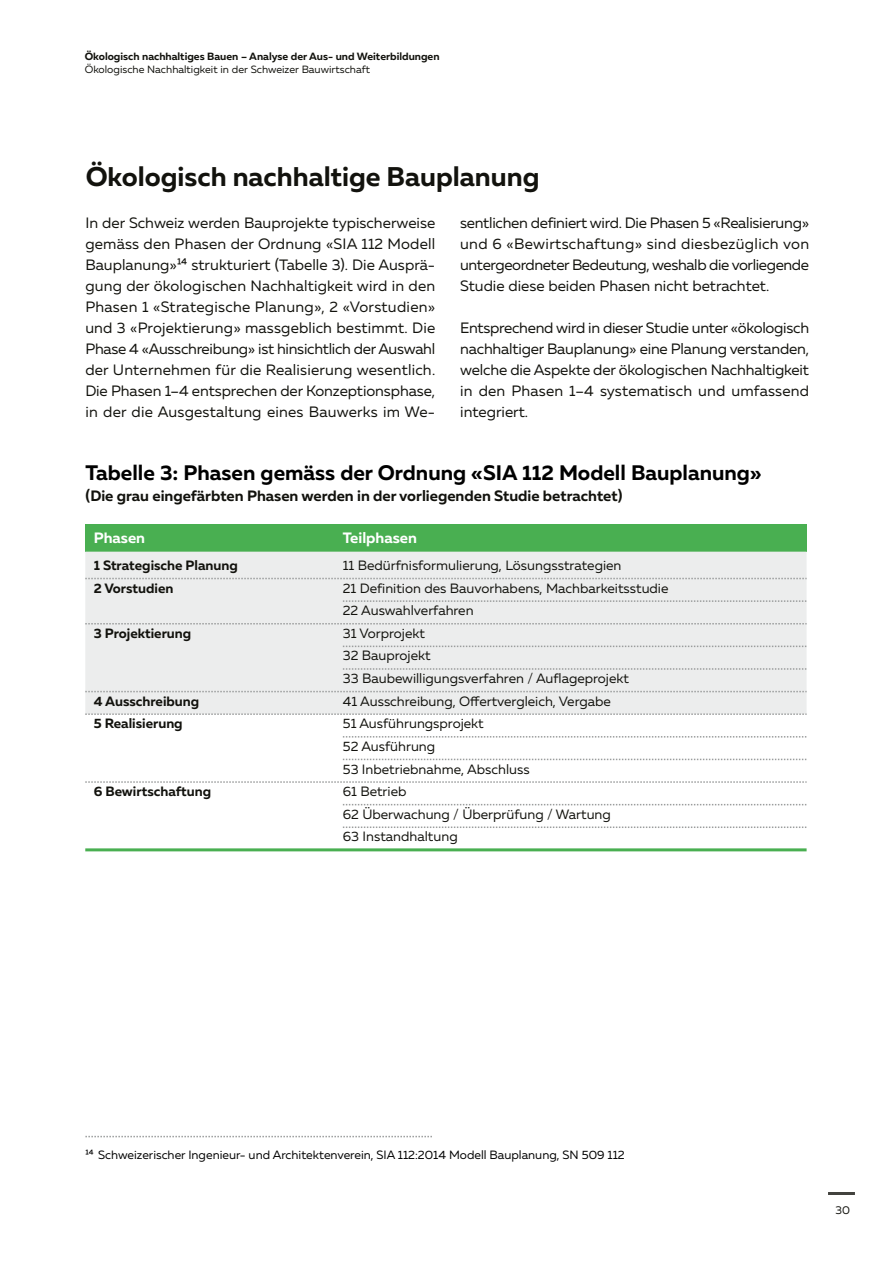
<style>
.page{position:relative;width:893px;height:1263px;background:#fff}
.page>*{position:absolute;margin:0;border:0;box-sizing:border-box;transform-origin:0 0}
.t1{font:700 27px "Muller";color:#12120d}
.t2{font:700 21px "Muller";color:#000}
.t3{font:15px/21px "Muller";color:#12120d;text-align:justify}
.t4{font:700 15px "Muller";color:#12120d}
.t5{font:700 15px "Muller";color:#fff}
.t6{font:13.5px/22.6px "Muller";color:#12120d}
.t7{font:700 13.5px "Muller";color:#12120d}
.t8{font:12px "Muller";color:#000}
.t9{font:11.25px "Muller";color:#12120d}
.t10{font:700 10.5px "Muller";color:#12120d}
.t11{font:10.5px "Muller";color:#12120d}
</style>
<div class="page">
<svg style="left:829px;top:1193px;width:25px;height:1px"></svg>
<svg style="left:85px;top:1136px;width:347px;height:1px"></svg>
<div style="left:85px;top:524px;width:722px;height:28px;background:#49af51"></div>
<div style="left:85px;top:552px;width:722px;height:161px;background:#eceded"></div>
<svg style="left:85px;top:578px;width:722px;height:1px"></svg>
<svg style="left:343px;top:600px;width:464px;height:2px"></svg>
<svg style="left:85px;top:623px;width:722px;height:1px"></svg>
<svg style="left:343px;top:646px;width:464px;height:1px"></svg>
<svg style="left:343px;top:668px;width:464px;height:2px"></svg>
<svg style="left:85px;top:691px;width:722px;height:1px"></svg>
<svg style="left:85px;top:713px;width:722px;height:2px"></svg>
<svg style="left:343px;top:736px;width:464px;height:1px"></svg>
<svg style="left:343px;top:759px;width:464px;height:1px"></svg>
<svg style="left:85px;top:781px;width:722px;height:2px"></svg>
<svg style="left:343px;top:804px;width:464px;height:1px"></svg>
<svg style="left:343px;top:826px;width:464px;height:2px"></svg>
<hr style="left:85px;top:848px;width:722px;height:3px;background:#49af51">
<p class="t10" style="left:85px;top:52px;width:356px">Ökologisch nachhaltiges Bauen – Analyse der Aus- und Weiterbildungen</p>
<p class="t11" style="left:85px;top:65px;width:287px">Ökologische Nachhaltigkeit in der Schweizer Bauwirtschaft</p>
<h1 class="t1" style="left:86px;top:165px;width:455px">Ökologisch nachhaltige Bauplanung</h1>
<p class="t3" style="left:85px;top:213px;width:351px">In der Schweiz werden Bauprojekte typischerweise gemäss den Phasen der Ordnung «SIA 112 Modell Bauplanung»14 strukturiert (Tabelle 3). Die Ausprä&shy;gung der ökologischen Nachhaltigkeit wird in den Phasen 1 «Strategische Planung», 2 «Vorstudien» und 3 «Projektierung» massgeblich bestimmt. Die Phase 4 «Ausschreibung» ist hinsichtlich der Auswahl der Unternehmen für die Realisierung wesentlich.<br>Die Phasen 1–4 entsprechen der Konzeptionsphase, in der die Ausgestaltung eines Bauwerks im We-</p>
<p class="t3" style="left:460px;top:213px;width:350px">sentlichen definiert wird. Die Phasen 5 «Realisierung» und 6 «Bewirtschaftung» sind diesbezüglich von untergeordneter Bedeutung, weshalb die vorliegende Studie diese beiden Phasen nicht betrachtet.</p>
<p class="t3" style="left:460px;top:318px;width:350px">Entsprechend wird in dieser Studie unter «ökologisch nachhaltiger Bauplanung» eine Planung verstanden, welche die Aspekte der ökologischen Nachhaltigkeit in den Phasen 1–4 systematisch und umfassend integriert.</p>
<h2 class="t2" style="left:86px;top:463px;width:677px">Tabelle 3: Phasen gemäss der Ordnung «SIA 112 Modell Bauplanung»</h2>
<p class="t4" style="left:86px;top:489px;width:538px">(Die grau eingefärbten Phasen werden in der vorliegenden Studie betrachtet)</p>
<p class="t5" style="left:94px;top:531px;width:53px">Phasen</p>
<p class="t5" style="left:343px;top:531px;width:76px">Teilphasen</p>
<p class="t7" style="left:94px;top:559px;width:146px">1 Strategische Planung</p>
<p class="t6" style="left:343px;top:555px;width:280px">11 Bedürfnisformulierung, Lösungsstrategien</p>
<p class="t7" style="left:94px;top:582px;width:81px">2 Vorstudien</p>
<p class="t6" style="left:343px;top:577px;width:327px">21 Definition des Bauvorhabens, Machbarkeitsstudie<br>22 Auswahlverfahren</p>
<p class="t7" style="left:94px;top:627px;width:99px">3 Projektierung</p>
<p class="t6" style="left:343px;top:623px;width:288px">31 Vorprojekt<br>32 Bauprojekt<br>33 Baubewilligungsverfahren / Auflageprojekt</p>
<p class="t7" style="left:94px;top:695px;width:107px">4 Ausschreibung</p>
<p class="t6" style="left:343px;top:691px;width:270px">41 Ausschreibung, Offertvergleich, Vergabe</p>
<p class="t7" style="left:94px;top:718px;width:90px">5 Realisierung</p>
<p class="t6" style="left:343px;top:713px;width:188px">51 Ausführungsprojekt<br>52 Ausführung<br>53 Inbetriebnahme, Abschluss</p>
<p class="t7" style="left:94px;top:786px;width:119px">6 Bewirtschaftung</p>
<p class="t6" style="left:343px;top:781px;width:270px">61 Betrieb<br>62 Überwachung / Überprüfung / Wartung<br>63 Instandhaltung</p>
<p class="t8" style="left:85px;top:1149px;width:541px">14 Schweizerischer Ingenieur- und Architektenverein, SIA 112:2014 Modell Bauplanung, SN 509 112</p>
<p class="t9" style="left:835px;top:1205px;width:16px">30</p>
</div>
